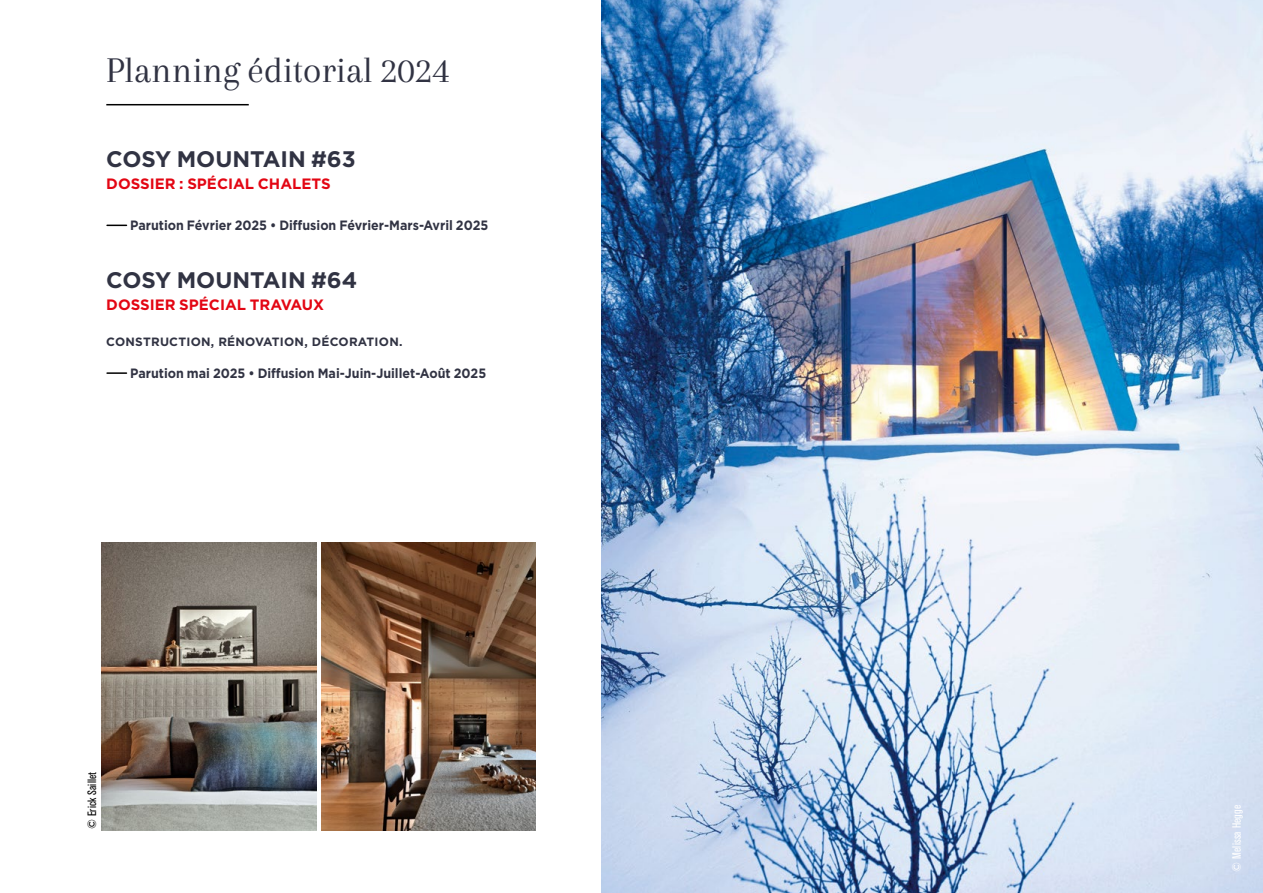
<style>
.page{position:relative;width:1263px;height:893px;background:#fff}
.page>*{position:absolute;margin:0;border:0;box-sizing:border-box;transform-origin:0 0}
.t1{font:37.5px "Arapey";color:#313343}
.t2{font:700 22.5px "Gotham";color:#313343}
.t3{font:700 15px "Gotham";color:#e30613}
.t4{font:700 13.5px "Gotham";color:#313343;scale:.93 1}
.t5{font:700 12px "Gotham";letter-spacing:.02em;color:#313343}
.t6{font:condensed 12px "Akzidenz Grotesk BE";letter-spacing:.01em;color:#fff}
.t7{font:condensed 12px "Akzidenz Grotesk BE";letter-spacing:.01em;color:#000}
</style>
<div class="page">
<svg style="left:107px;top:225px;width:19px;height:1px"></svg>
<svg style="left:107px;top:372px;width:19px;height:2px"></svg>
<hr style="left:106px;top:104px;width:143px;height:1px;background:#000">
<img style="left:101px;top:543px;width:215px;height:287px">
<img style="left:321px;top:543px;width:215px;height:287px">
<img style="left:602px;top:0;width:661px;height:893px">
<h1 class="t1" style="left:106px;top:49px;width:345px">Planning éditorial 2024</h1>
<h2 class="t2" style="left:106px;top:144px;width:251px">COSY MOUNTAIN #63</h2>
<p class="t3" style="left:106px;top:174px;width:226px">DOSSIER : SPÉCIAL CHALETS</p>
<p class="t4" style="left:130px;top:217px;width:387px">Parution Février 2025 • Diffusion Février-Mars-Avril 2025</p>
<h2 class="t2" style="left:106px;top:265px;width:253px">COSY MOUNTAIN #64</h2>
<p class="t3" style="left:106px;top:295px;width:219px">DOSSIER SPÉCIAL TRAVAUX</p>
<p class="t5" style="left:106px;top:333px;width:298px">CONSTRUCTION, RÉNOVATION, DÉCORATION.</p>
<p class="t4" style="left:130px;top:364px;width:384px">Parution mai 2025 • Diffusion Mai-Juin-Juillet-Août 2025</p>
<p class="t7" style="left:85px;top:829px;width:59px;rotate:-90deg">© Erick Saillet</p>
<p class="t6" style="left:1230px;top:872px;width:68px;rotate:-90deg">© Melissa Hegge</p>
</div>
